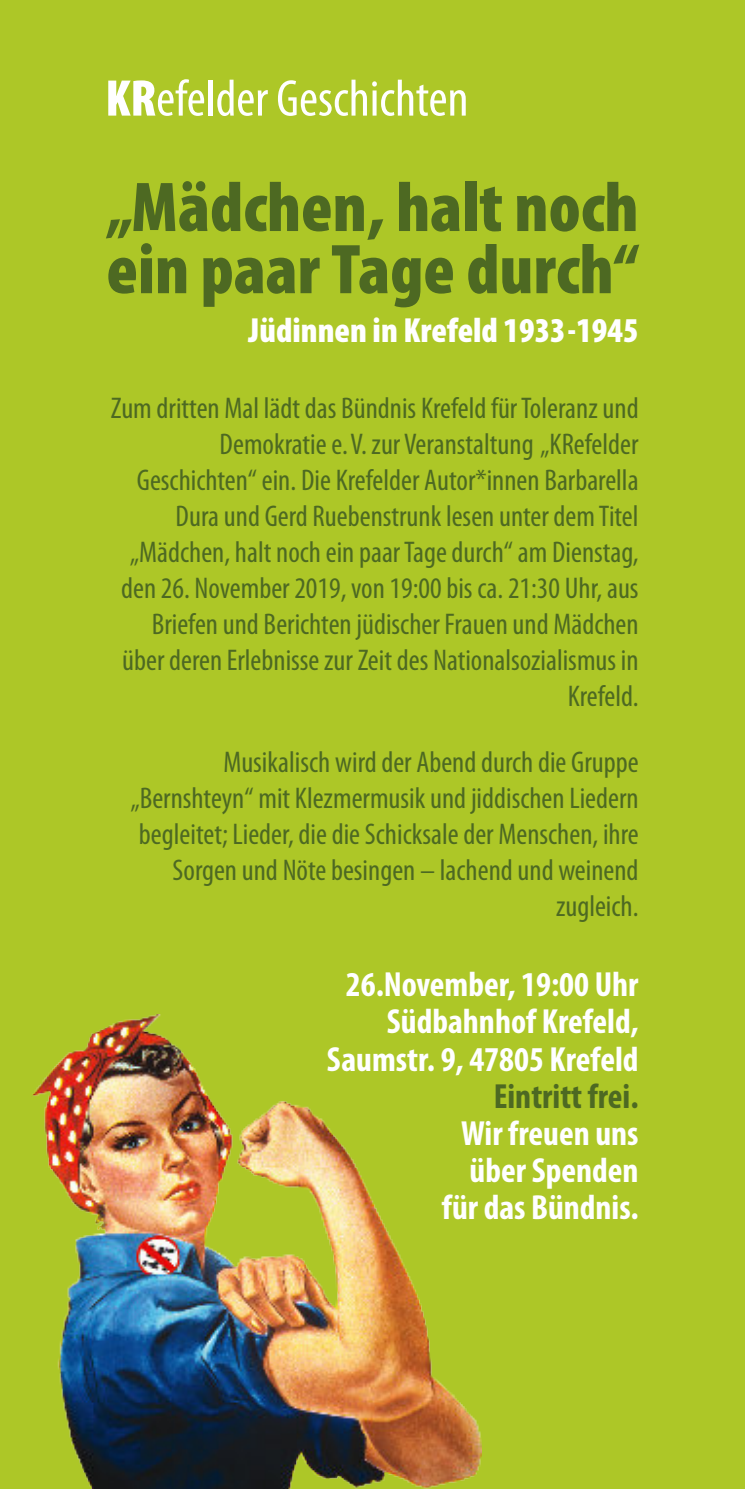
<style>
.page{position:relative;width:745px;height:1489px;background:#fff}
.page>*{position:absolute;margin:0;border:0;box-sizing:border-box;transform-origin:0 0}
.t1{font:900 condensed 71px/62.2px "Myriad Pro";color:#4d6922}
.t2{font:condensed 52px "Myriad Pro";color:#fff}
.t3{font:700 condensed 35px/37px "Myriad Pro";color:#fff;text-align:right}
.t4{font:900 condensed 35px "Myriad Pro";color:#fff}
.t5{font:700 condensed 35px "Myriad Pro";color:#4d6922}
.t6{font:condensed 30px/36px "Myriad Pro";color:#4d6922;text-align:right}
.s1{font-weight:900}
</style>
<div class="page">
<div style="left:0;top:0;width:744px;height:1488px;background:#adc727"></div>
<img style="left:32px;top:1014px;width:449px;height:474px">
<h2 class="t2" style="left:105px;top:77px;width:364px"><span class="s1">KR</span>efelder Geschichten</h2>
<h1 class="t1" style="left:106px;top:182px;width:533px">„Mädchen, halt noch ein paar Tage durch“</h1>
<p class="t4" style="left:248px;top:315px;width:391px">Jüdinnen in Krefeld 1933-1945</p>
<p class="t6" style="left:111px;top:392px;width:529px">Zum dritten Mal lädt das Bündnis Krefeld für Toleranz und Demokratie e.V. zur Veranstaltung „KRefelder Geschichten“ ein. Die Krefelder Autor*innen Barbarella Dura und Gerd Ruebenstrunk lesen unter dem Titel „Mädchen, halt noch ein paar Tage durch“ am Dienstag, den 26. November 2019, von 19:00 bis ca. 21:30 Uhr, aus Briefen und Berichten jüdischer Frauen und Mädchen über deren Erlebnisse zur Zeit des Nationalsozialismus in Krefeld.</p>
<p class="t6" style="left:130px;top:746px;width:509px">Musikalisch wird der Abend durch die Gruppe „Bernshteyn“ mit Klezmermusik und jiddischen Liedern begleitet; Lieder, die die Schicksale der Menschen, ihre Sorgen und Nöte besingen – lachend und weinend zugleich.</p>
<p class="t3" style="left:327px;top:969px;width:313px">26.November, 19:00 Uhr<br>Südbahnhof Krefeld,<br>Saumstr. 9, 47805 Krefeld</p>
<p class="t5" style="left:493px;top:1081px;width:146px">Eintritt frei.</p>
<p class="t3" style="left:441px;top:1117px;width:198px">Wir freuen uns über Spenden für das Bündnis.</p>
</div>
